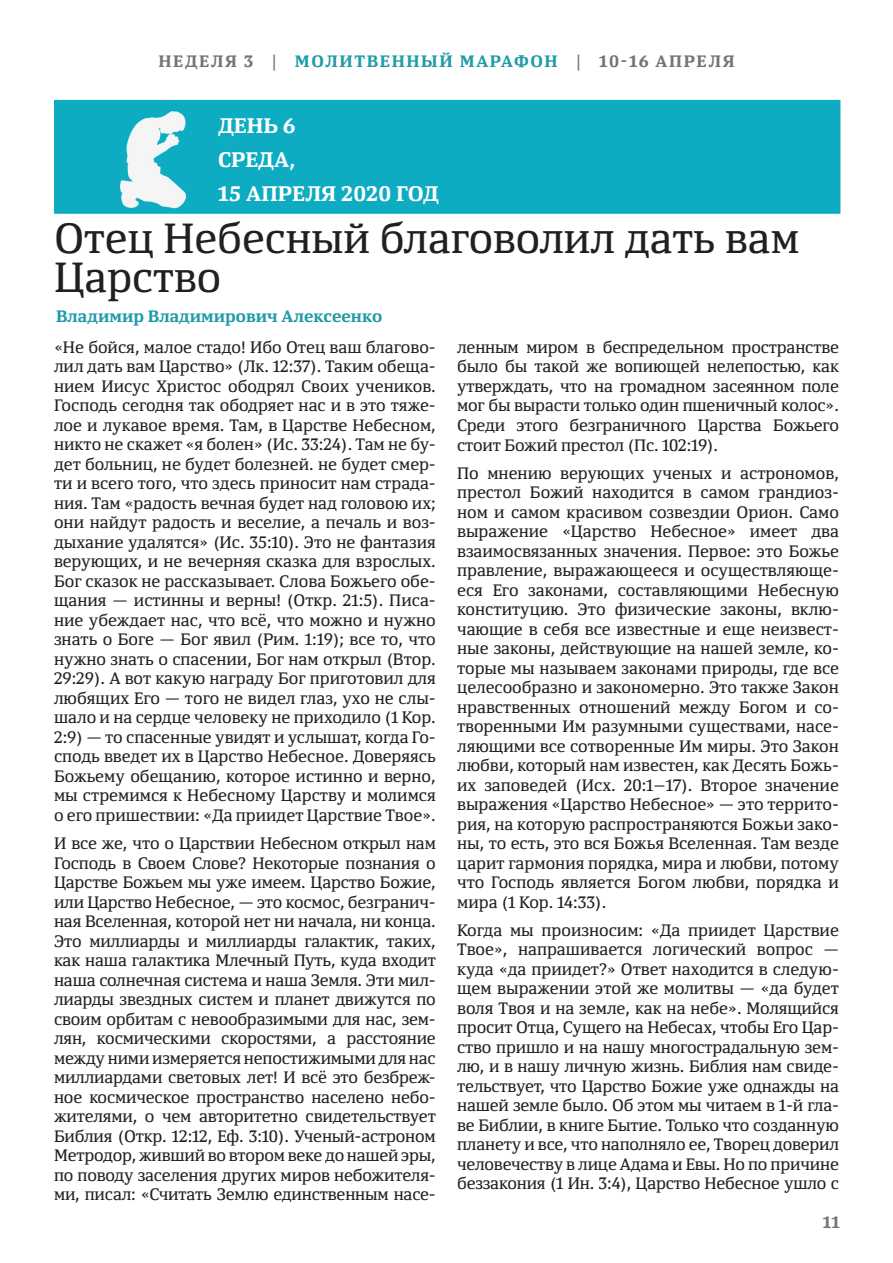
<style>
.page{position:relative;width:893px;height:1263px;background:#fff}
.page>*{position:absolute;margin:0;border:0;box-sizing:border-box;transform-origin:0 0}
.t1{font:42px/39px "Yefimov Serif";color:#231f20}
.t2{font:700 21px/33.8px "Yefimov Serif";color:#fff}
.t3{font:16.5px/19.5px "Yefimov Serif";letter-spacing:-.01em;color:#231f20;text-align:justify}
.t4{font:700 16.5px "Yefimov Serif";letter-spacing:.1em;color:#737477}
.t5{font:700 16.5px "Yefimov Serif";color:#209ba8}
.s1{color:#209ba8}
</style>
<div class="page">
<div style="left:54px;top:100px;width:786px;height:114px;background:#0eacc2;border:2px solid #0eacc2"></div>
<img style="left:120px;top:111px;width:66px;height:98px">
<p class="t4" style="left:158px;top:50px;width:578px">НЕДЕЛЯ 3 | <span class="s1">МОЛИТВЕННЫЙ МАРАФОН</span> | 10-16 АПРЕЛЯ</p>
<p class="t2" style="left:218px;top:109px;width:222px">ДЕНЬ 6<br>СРЕДА,<br>15 АПРЕЛЯ 2020 ГОД</p>
<h1 class="t1" style="left:54px;top:218px;width:747px">Отец Небесный благоволил дать вам<br>Царство</h1>
<p class="t3" style="left:54px;top:337px;width:383px">«Не бойся, малое стадо! Ибо Отец ваш благово&shy;лил дать вам Царство» (Лк. 12:37). Таким обеща&shy;нием Иисус Христос ободрял Своих учеников.<br>Господь сегодня так ободряет нас и в это тяже&shy;лое и лукавое время. Там, в Царстве Небесном, никто не скажет «я болен» (Ис. 33:24). Там не бу&shy;дет больниц, не будет болезней. не будет смер&shy;ти и всего того, что здесь приносит нам страда&shy;ния. Там «радость вечная будет над головою их; они найдут радость и веселие, а печаль и воз&shy;дыхание удалятся» (Ис. 35:10). Это не фантазия верующих, и не вечерняя сказка для взрослых.<br>Бог сказок не рассказывает. Слова Божьего обе&shy;щания — истинны и верны! (Откр. 21:5). Писа&shy;ние убеждает нас, что всё, что можно и нужно знать о Боге — Бог явил (Рим. 1:19); все то, что нужно знать о спасении, Бог нам открыл (Втор.<br>29:29). А вот какую награду Бог приготовил для любящих Его — того не видел глаз, ухо не слы&shy;шало и на сердце человеку не приходило (1 Кор.<br>2:9) — то спасенные увидят и услышат, когда Го&shy;сподь введет их в Царство Небесное. Доверяясь Божьему обещанию, которое истинно и верно, мы стремимся к Небесному Царству и молимся о его пришествии: «Да приидет Царствие Твое».</p>
<p class="t3" style="left:54px;top:833px;width:383px">И все же, что о Царствии Небесном открыл нам Господь в Своем Слове? Некоторые познания о Царстве Божьем мы уже имеем. Царство Божие, или Царство Небесное, — это космос, безгранич&shy;ная Вселенная, которой нет ни начала, ни конца.<br>Это миллиарды и миллиарды галактик, таких, как наша галактика Млечный Путь, куда входит наша солнечная система и наша Земля. Эти мил&shy;лиарды звездных систем и планет движутся по своим орбитам с невообразимыми для нас, зем&shy;лян, космическими скоростями, а расстояние между ними измеряется непостижимыми для нас миллиардами световых лет! И всё это безбреж&shy;ное космическое пространство населено небо&shy;жителями, о чем авторитетно свидетельствует Библия (Откр. 12:12, Еф. 3:10). Ученый-астроном Метродор, живший во втором веке до нашей эры, по поводу заселения других миров небожителя&shy;ми, писал: «Считать Землю единственным насе-</p>
<p class="t5" style="left:56px;top:306px;width:328px">Владимир Владимирович Алексеенко</p>
<p class="t3" style="left:457px;top:337px;width:383px">ленным миром в беспредельном пространстве было бы такой же вопиющей нелепостью, как утверждать, что на громадном засеянном поле мог бы вырасти только один пшеничный колос».<br>Среди этого безграничного Царства Божьего стоит Божий престол (Пс. 102:19).</p>
<p class="t3" style="left:457px;top:463px;width:383px">По мнению верующих ученых и астрономов, престол Божий находится в самом грандиоз&shy;ном и самом красивом созвездии Орион. Само выражение «Царство Небесное» имеет два взаимосвязанных значения. Первое: это Божье правление, выражающееся и осуществляюще&shy;еся Его законами, составляющими Небесную конституцию. Это физические законы, вклю&shy;чающие в себя все известные и еще неизвест&shy;ные законы, действующие на нашей земле, ко&shy;торые мы называем законами природы, где все целесообразно и закономерно. Это также Закон нравственных отношений между Богом и со&shy;творенными Им разумными существами, насе&shy;ляющими все сотворенные Им миры. Это Закон любви, который нам известен, как Десять Божь&shy;их заповедей (Исх. 20:1–17). Второе значение выражения «Царство Небесное» — это террито&shy;рия, на которую распространяются Божьи зако&shy;ны, то есть, это вся Божья Вселенная. Там везде царит гармония порядка, мира и любви, потому что Господь является Богом любви, порядка и мира (1 Кор. 14:33).</p>
<p class="t3" style="left:457px;top:920px;width:383px">Когда мы произносим: «Да приидет Царствие Твое», напрашивается логический вопрос — куда «да приидет?» Ответ находится в следую&shy;щем выражении этой же молитвы — «да будет воля Твоя и на земле, как на небе». Молящийся просит Отца, Сущего на Небесах, чтобы Его Цар&shy;ство пришло и на нашу многострадальную зем&shy;лю, и в нашу личную жизнь. Библия нам свиде&shy;тельствует, что Царство Божие уже однажды на нашей земле было. Об этом мы читаем в 1-й гла&shy;ве Библии, в книге Бытие. Только что созданную планету и все, что наполняло ее, Творец доверил человечеству в лице Адама и Евы. Но по причине беззакония (1 Ин. 3:4), Царство Небесное ушло с</p>
<p class="t4" style="left:823px;top:1211px;width:18px">11</p>
</div>
